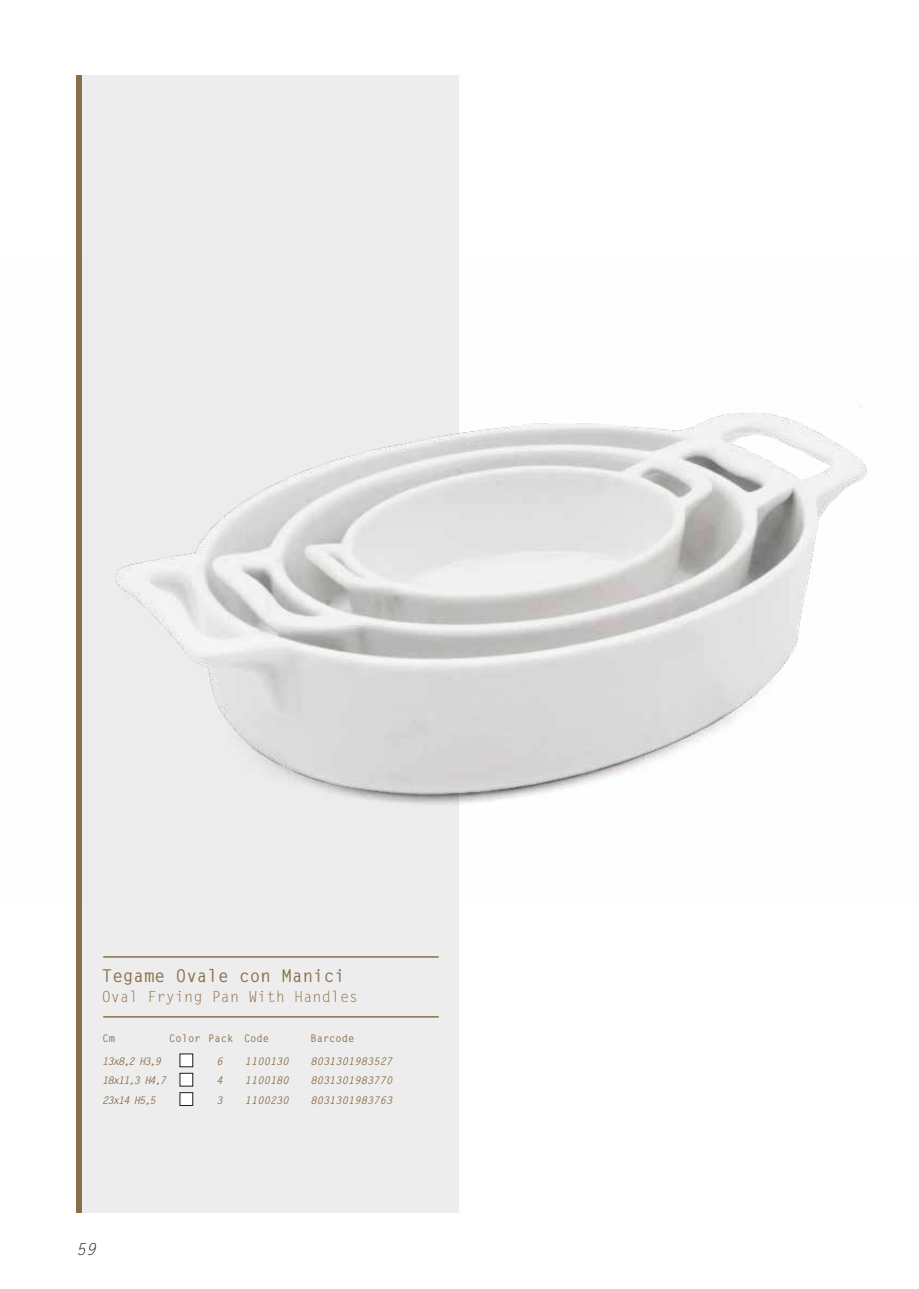
<style>
.page{position:relative;width:919px;height:1289px;background:#fff}
.page>*{position:absolute;margin:0;border:0;box-sizing:border-box;transform-origin:0 0}
.t1{font:700 17.55px "Letter Gothic Std";color:#8c6f4a}
.t2{font:italic 16.5px "Letter Gothic Std";color:#1d1d1b}
.t3{font:15.3px "Letter Gothic Std";color:#8c6f4a}
.t4{font:italic 700 10.5px/19.5px "Letter Gothic Std";color:#8c6f4a;text-align:justify}
.t5{font:italic 700 10.5px/19.5px "Letter Gothic Std";letter-spacing:-.1em;color:#8c6f4a}
.t6{font:700 10.5px "Letter Gothic Std";color:#8c6f4a}
</style>
<div class="page">
<div style="left:82px;top:76px;width:376px;height:1136px;background:#ededed"></div>
<div style="left:76px;top:76px;width:6px;height:1136px;background:#8c6f4a"></div>
<svg style="left:179px;top:1053px;width:14px;height:14px"></svg>
<div style="left:179px;top:1072px;width:14px;height:14px;background:#fff;border:1px solid #1d1d1b"></div>
<div style="left:179px;top:1092px;width:14px;height:13px;background:#fff;border:1px solid #1d1d1b"></div>
<hr style="left:103px;top:1016px;width:335px;height:1px;background:#8c6f4a">
<hr style="left:103px;top:956px;width:335px;height:1px;background:#8c6f4a">
<img style="left:115px;top:253px;width:752px;height:649px">
<h1 class="t1" style="left:102px;top:964px;width:245px">Tegame Ovale con Manici</h1>
<h3 class="t3" style="left:102px;top:988px;width:258px">Oval Frying Pan With Handles</h3>
<p class="t6" style="left:102px;top:1031px;width:14px">Cm</p>
<p class="t6" style="left:169px;top:1031px;width:101px">Color Pack Code</p>
<p class="t6" style="left:310px;top:1031px;width:46px">Barcode</p>
<p class="t4" style="left:310px;top:1051px;width:83px">8031301983527<br>8031301983770<br>8031301983763</p>
<p class="t5" style="left:102px;top:1051px;width:66px">13x8,2 H3,9<br>18x11,3 H4,7<br>23x14 H5,5</p>
<p class="t4" style="left:216px;top:1051px;width:8px">6<br>4<br>3</p>
<p class="t4" style="left:245px;top:1051px;width:46px">1100130<br>1100180<br>1100230</p>
<h2 class="t2" style="left:76px;top:1239px;width:21px">59</h2>
</div>
